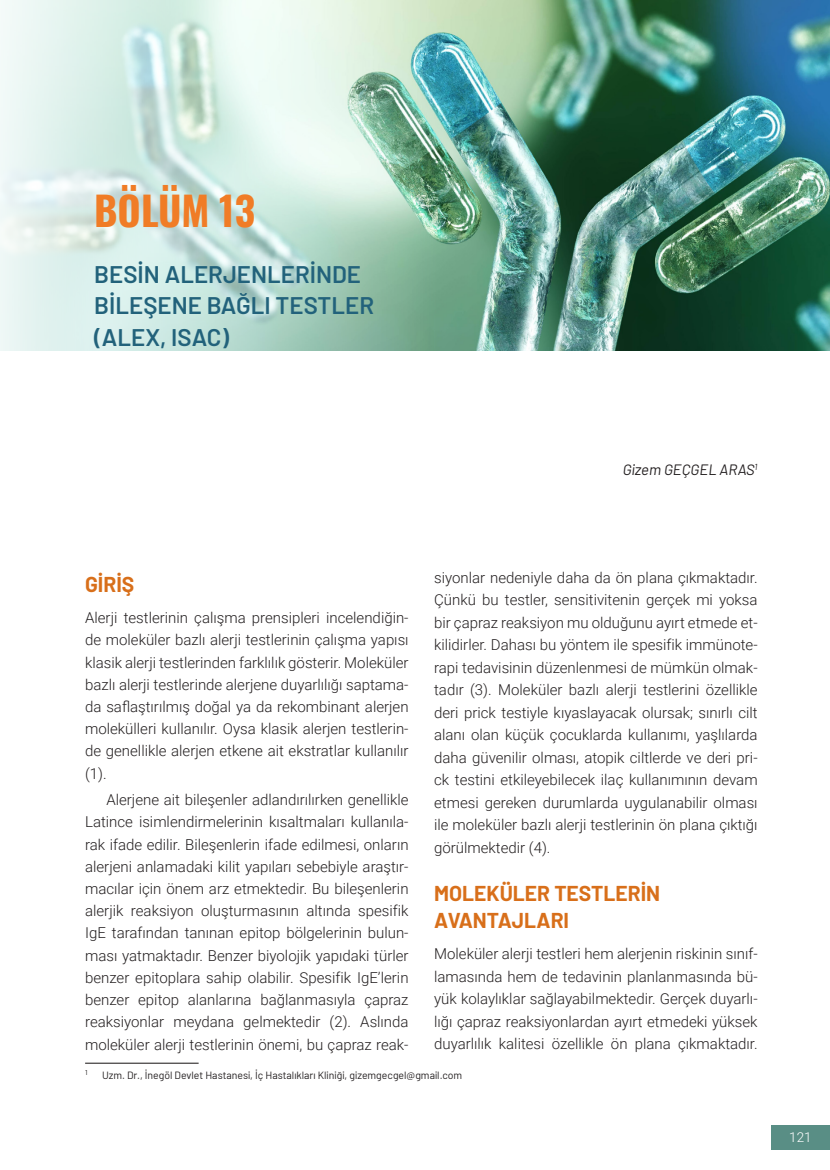
<style>
.page{position:relative;width:830px;height:1170px;background:#fff}
.page>*{position:absolute;margin:0;border:0;box-sizing:border-box;transform-origin:0 0}
.bölüm{font:39.75px "Oswald";color:#f07c26}
.BOLUM_BASLIK{font:600 24px/31.5px "Barlow";color:#22627b}
.baslık_1{font:700 21px/27px "Barlow";color:#d86f1a}
.duzyazi{font:300 15px/22.5px "Roboto";color:#231f20;text-align:justify}
.duzyazi_sıfır{font:300 15px/22.2px "Roboto";color:#231f20;text-align:justify}
.YAZAR{font:italic 15px "Barlow";color:#231f20}
.t1{font:300 13.5px "Roboto";color:#fff}
.dipnot{font:10.5px "Barlow";color:#231f20}
.dipnot-2{font:7.05px "Barlow";color:#231f20}
</style>
<div class="page">
<img style="left:0;top:0;width:829px;height:350px">
<hr style="left:85px;top:1062px;width:113px;height:1px;background:#231f20">
<div style="left:770px;top:1125px;width:59px;height:24px;background:#598e85"></div>
<p class="bölüm" style="left:94px;top:176px;width:162px">BÖLÜM 13</p>
<p class="BOLUM_BASLIK" style="left:94px;top:256px;width:281px">BESİN ALERJENLERİNDE<br>BİLEŞENE BAĞLI TESTLER (ALEX, ISAC)</p>
<p class="YAZAR" style="left:622px;top:458px;width:136px">Gizem GEÇGEL ARAS<sup>1</sup></p>
<p class="baslık_1" style="left:85px;top:569px;width:51px">GIRIŞ</p>
<p class="duzyazi_sıfır" style="left:85px;top:606px;width:325px">Alerji testlerinin çalışma prensipleri incelendiğin&shy;de moleküler bazlı alerji testlerinin çalışma yapısı klasik alerji testlerinden farklılık gösterir. Moleküler bazlı alerji testlerinde alerjene duyarlılığı saptama&shy;da saflaştırılmış doğal ya da rekombinant alerjen molekülleri kullanılır. Oysa klasik alerjen testlerin&shy;de genellikle alerjen etkene ait ekstratlar kullanılır (1).</p>
<p class="duzyazi" style="left:85px;top:788px;width:325px;text-indent:21px">Alerjene ait bileşenler adlandırılırken genellikle Latince isimlendirmelerinin kısaltmaları kullanıla&shy;rak ifade edilir. Bileşenlerin ifade edilmesi, onların alerjeni anlamadaki kilit yapıları sebebiyle araştır&shy;macılar için önem arz etmektedir. Bu bileşenlerin alerjik reaksiyon oluşturmasının altında spesifik IgE tarafından tanınan epitop bölgelerinin bulun&shy;ması yatmaktadır. Benzer biyolojik yapıdaki türler benzer epitoplara sahip olabilir. Spesifik IgE’lerin benzer epitop alanlarına bağlanmasıyla çapraz reaksiyonlar meydana gelmektedir (2). Aslında moleküler alerji testlerinin önemi, bu çapraz reak-</p>
<p class="duzyazi" style="left:434px;top:565px;width:325px">siyonlar nedeniyle daha da ön plana çıkmaktadır.<br>Çünkü bu testler, sensitivitenin gerçek mi yoksa bir çapraz reaksiyon mu olduğunu ayırt etmede et&shy;kilidirler. Dahası bu yöntem ile spesifik immünote&shy;rapi tedavisinin düzenlenmesi de mümkün olmak&shy;tadır (3). Moleküler bazlı alerji testlerini özellikle deri prick testiyle kıyaslayacak olursak; sınırlı cilt alanı olan küçük çocuklarda kullanımı, yaşlılarda daha güvenilir olması, atopik ciltlerde ve deri pri&shy;ck testini etkileyebilecek ilaç kullanımının devam etmesi gereken durumlarda uygulanabilir olması ile moleküler bazlı alerji testlerinin ön plana çıktığı görülmektedir (4).</p>
<p class="baslık_1" style="left:434px;top:878px;width:227px">MOLEKÜLER TESTLERIN<br>AVANTAJLARI</p>
<p class="duzyazi_sıfır" style="left:434px;top:941px;width:325px">Moleküler alerji testleri hem alerjenin riskinin sınıf&shy;lamasında hem de tedavinin planlanmasında bü&shy;yük kolaylıklar sağlayabilmektedir. Gerçek duyarlı&shy;lığı çapraz reaksiyonlardan ayırt etmedeki yüksek duyarlılık kalitesi özellikle ön plana çıkmaktadır.</p>
<p class="dipnot-2" style="left:85px;top:1067px;width:4px">1</p>
<p class="dipnot" style="left:102px;top:1067px;width:361px">Uzm. Dr., İnegöl Devlet Hastanesi, İç Hastalıkları Kliniği, gizemgecgel@gmail.com</p>
<p class="t1" style="left:788px;top:1127px;width:24px">121</p>
</div>
